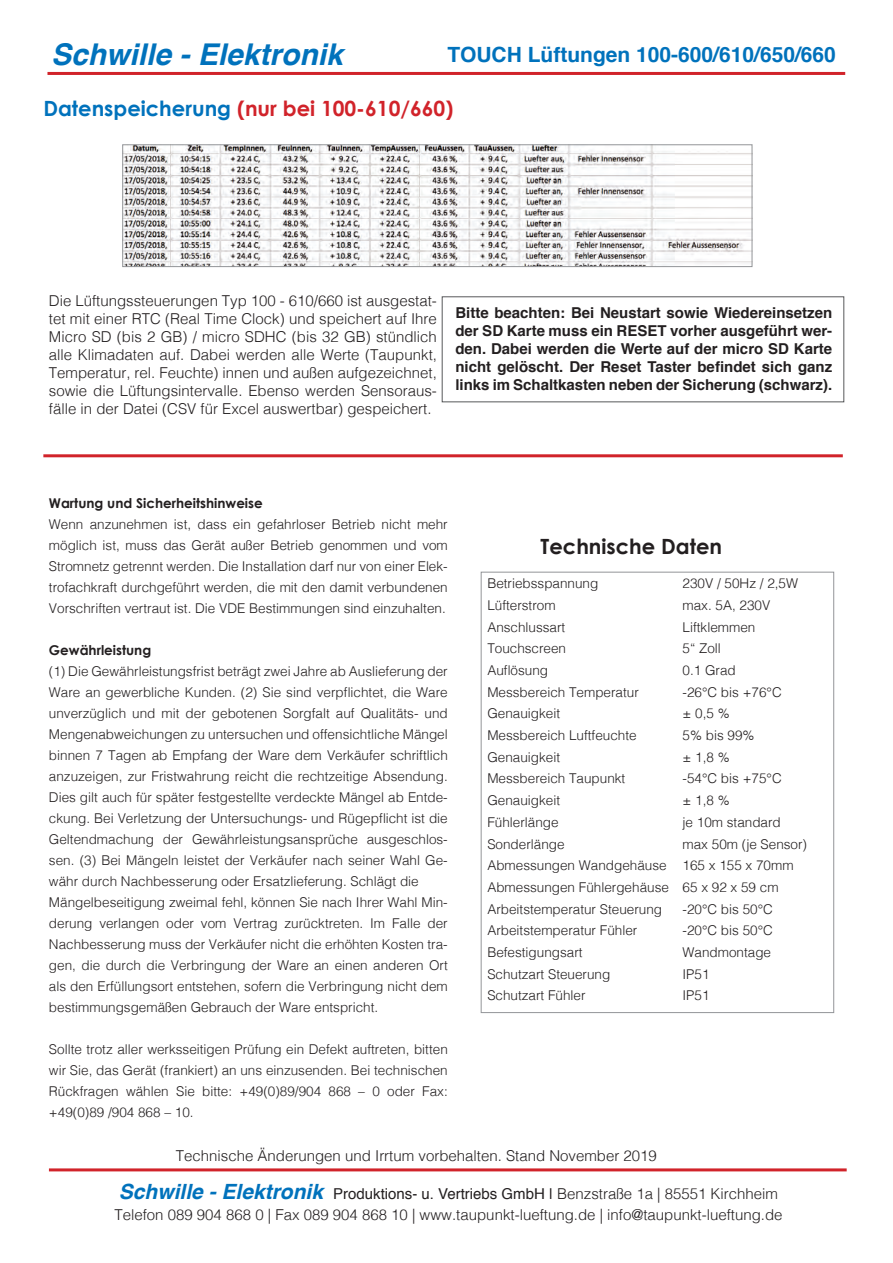
<style>
.page{position:relative;width:893px;height:1263px;background:#fff}
.page>*{position:absolute;margin:0;border:0;box-sizing:border-box;transform-origin:0 0}
.t1{font:italic 700 30px "Helvetica";color:#0072bc}
.t2{font:700 21px "Century Gothic";color:#d1232a}
.t3{font:700 21px "Helvetica";color:#0072bc}
.t4{font:700 21px "Century Gothic";color:#231f20}
.t5{font:300 15px/18px "Helvetica";color:#231f20;text-align:justify}
.t6{font:700 15px/18px "Helvetica";color:#231f20;text-align:justify}
.t7{font:15px "Helvetica";color:#231f20}
.t8{font:300 13.5px/21px "Helvetica";color:#231f20;text-align:justify}
.t9{font:700 13.5px "Century Gothic";color:#231f20}
.s1{color:#0072bc}
.s2{font-weight:700;font-style:italic;font-size:21px;color:#0072bc}
.s3{font-weight:300}
</style>
<div class="page">
<hr style="left:47px;top:72px;width:798px;height:3px;background:#d1232a">
<hr style="left:49px;top:1168px;width:798px;height:3px;background:#d1232a">
<hr style="left:43px;top:454px;width:800px;height:3px;background:#d1232a">
<div style="left:481px;top:572px;width:353px;height:441px;border:1px solid #939598"></div>
<img style="left:124px;top:147px;width:626px;height:118px">
<div style="left:122px;top:145px;width:630px;height:122px;border:1px solid #939598"></div>
<h1 class="t1" style="left:51px;top:29px;width:293px">Schwille - Elektronik</h1>
<h2 class="t3" style="left:448px;top:38px;width:390px">TOUCH Lüftungen 100-600/610/650/660</h2>
<p class="t2" style="left:43px;top:95px;width:411px"><span class="s1">Datenspeicherung</span> (nur bei 100-610/660)</p>
<p class="t5" style="left:49px;top:291px;width:390px">Die Lüftungssteuerungen Typ 100 - 610/660 ist ausgestat&shy;tet mit einer RTC (Real Time Clock) und speichert auf Ihre Micro SD (bis 2 GB) / micro SDHC (bis 32 GB) stündlich alle Klimadaten auf. Dabei werden alle Werte (Taupunkt, Temperatur, rel. Feuchte) innen und außen aufgezeichnet, sowie die Lüftungsintervalle. Ebenso werden Sensoraus&shy;fälle in der Datei (CSV für Excel auswertbar) gespeichert.</p>
<p class="t6" style="left:455px;top:304px;width:378px">Bitte beachten: Bei Neustart sowie Wiedereinsetzen der SD Karte muss ein RESET vorher ausgeführt wer&shy;den. Dabei werden die Werte auf der micro SD Karte nicht gelöscht. Der Reset Taster befindet sich ganz links im Schaltkasten neben der Sicherung (schwarz).</p>
<p class="t9" style="left:49px;top:494px;width:215px">Wartung und Sicherheitshinweise</p>
<p class="t8" style="left:49px;top:512px;width:400px">Wenn anzunehmen ist, dass ein gefahrloser Betrieb nicht mehr möglich ist, muss das Gerät außer Betrieb genommen und vom Stromnetz getrennt werden. Die Installation darf nur von einer Elek&shy;trofachkraft durchgeführt werden, die mit den damit verbundenen Vorschriften vertraut ist. Die VDE Bestimmungen sind einzuhalten.</p>
<p class="t9" style="left:49px;top:641px;width:104px">Gewährleistung</p>
<p class="t8" style="left:49px;top:659px;width:400px">(1) Die Gewährleistungsfrist beträgt zwei Jahre ab Auslieferung der Ware an gewerbliche Kunden. (2) Sie sind verpflichtet, die Ware unverzüglich und mit der gebotenen Sorgfalt auf Qualitäts- und Mengenabweichungen zu untersuchen und offensichtliche Mängel binnen 7 Tagen ab Empfang der Ware dem Verkäufer schriftlich anzuzeigen, zur Fristwahrung reicht die rechtzeitige Absendung.<br>Dies gilt auch für später festgestellte verdeckte Mängel ab Entde&shy;ckung. Bei Verletzung der Untersuchungs- und Rügepflicht ist die Geltendmachung der Gewährleistungsansprüche ausgeschlos&shy;sen. (3) Bei Mängeln leistet der Verkäufer nach seiner Wahl Ge&shy;währ durch Nachbesserung oder Ersatzlieferung. Schlägt die</p>
<p class="t8" style="left:49px;top:890px;width:400px">Mängelbeseitigung zweimal fehl, können Sie nach Ihrer Wahl Min&shy;derung verlangen oder vom Vertrag zurücktreten. Im Falle der Nachbesserung muss der Verkäufer nicht die erhöhten Kosten tra&shy;gen, die durch die Verbringung der Ware an einen anderen Ort als den Erfüllungsort entstehen, sofern die Verbringung nicht dem bestimmungsgemäßen Gebrauch der Ware entspricht.</p>
<p class="t8" style="left:49px;top:1037px;width:400px">Sollte trotz aller werksseitigen Prüfung ein Defekt auftreten, bitten wir Sie, das Gerät (frankiert) an uns einzusenden. Bei technischen Rückfragen wählen Sie bitte: +49(0)89/904 868 – 0 oder Fax: +49(0)89 /904 868 – 10.</p>
<p class="t4" style="left:541px;top:534px;width:183px">Technische Daten</p>
<p class="t8" style="left:487px;top:572px;width:113px">Betriebsspannung</p>
<p class="t8" style="left:683px;top:572px;width:117px">230V / 50Hz / 2,5W</p>
<p class="t8" style="left:487px;top:594px;width:70px">Lüfterstrom</p>
<p class="t8" style="left:683px;top:594px;width:89px">max. 5A, 230V</p>
<p class="t8" style="left:487px;top:615px;width:80px">Anschlussart</p>
<p class="t8" style="left:683px;top:615px;width:74px">Liftklemmen</p>
<p class="t8" style="left:487px;top:637px;width:80px">Touchscreen</p>
<p class="t8" style="left:683px;top:637px;width:40px">5“ Zoll</p>
<p class="t8" style="left:487px;top:659px;width:62px">Auflösung</p>
<p class="t8" style="left:683px;top:659px;width:55px">0.1 Grad</p>
<p class="t8" style="left:487px;top:680px;width:153px">Messbereich Temperatur</p>
<p class="t8" style="left:683px;top:680px;width:101px">-26°C bis +76°C</p>
<p class="t8" style="left:487px;top:702px;width:74px">Genauigkeit</p>
<p class="t8" style="left:683px;top:702px;width:49px">± 0,5 %</p>
<p class="t8" style="left:487px;top:724px;width:151px">Messbereich Luftfeuchte</p>
<p class="t8" style="left:683px;top:724px;width:74px">5% bis 99%</p>
<p class="t8" style="left:487px;top:745px;width:74px">Genauigkeit</p>
<p class="t8" style="left:683px;top:745px;width:49px">± 1,8 %</p>
<p class="t8" style="left:487px;top:767px;width:140px">Messbereich Taupunkt</p>
<p class="t8" style="left:683px;top:767px;width:101px">-54°C bis +75°C</p>
<p class="t8" style="left:487px;top:789px;width:74px">Genauigkeit</p>
<p class="t8" style="left:683px;top:789px;width:49px">± 1,8 %</p>
<p class="t8" style="left:487px;top:811px;width:73px">Fühlerlänge</p>
<p class="t8" style="left:683px;top:811px;width:100px">je 10m standard</p>
<p class="t8" style="left:487px;top:832px;width:79px">Sonderlänge</p>
<p class="t8" style="left:683px;top:832px;width:126px">max 50m (je Sensor)</p>
<p class="t8" style="left:487px;top:854px;width:181px">Abmessungen Wandgehäuse</p>
<p class="t8" style="left:683px;top:854px;width:113px">165 x 155 x 70mm</p>
<p class="t8" style="left:487px;top:876px;width:183px">Abmessungen Fühlergehäuse</p>
<p class="t8" style="left:683px;top:876px;width:98px">65 x 92 x 59 cm</p>
<p class="t8" style="left:487px;top:897px;width:176px">Arbeitstemperatur Steuerung</p>
<p class="t8" style="left:683px;top:897px;width:92px">-20°C bis 50°C</p>
<p class="t8" style="left:487px;top:919px;width:152px">Arbeitstemperatur Fühler</p>
<p class="t8" style="left:683px;top:919px;width:92px">-20°C bis 50°C</p>
<p class="t8" style="left:487px;top:941px;width:97px">Befestigungsart</p>
<p class="t8" style="left:683px;top:941px;width:90px">Wandmontage</p>
<p class="t8" style="left:487px;top:962px;width:125px">Schutzart Steuerung</p>
<p class="t8" style="left:683px;top:962px;width:29px">IP51</p>
<p class="t8" style="left:487px;top:984px;width:100px">Schutzart Fühler</p>
<p class="t8" style="left:683px;top:984px;width:29px">IP51</p>
<p class="t5" style="left:176px;top:1146px;width:483px">Technische Änderungen und Irrtum vorbehalten. Stand November 2019</p>
<p class="t7" style="left:119px;top:1182px;width:661px"><span class="s2">Schwille - Elektronik</span> Produktions- u. Vertriebs GmbH | <span class="s3">Benzstraße 1a | 85551 Kirchheim</span></p>
<p class="t5" style="left:114px;top:1205px;width:670px">Telefon 089 904 868 0 | Fax 089 904 868 10 | www.taupunkt-lueftung.de | info@taupunkt-lueftung.de</p>
</div>
